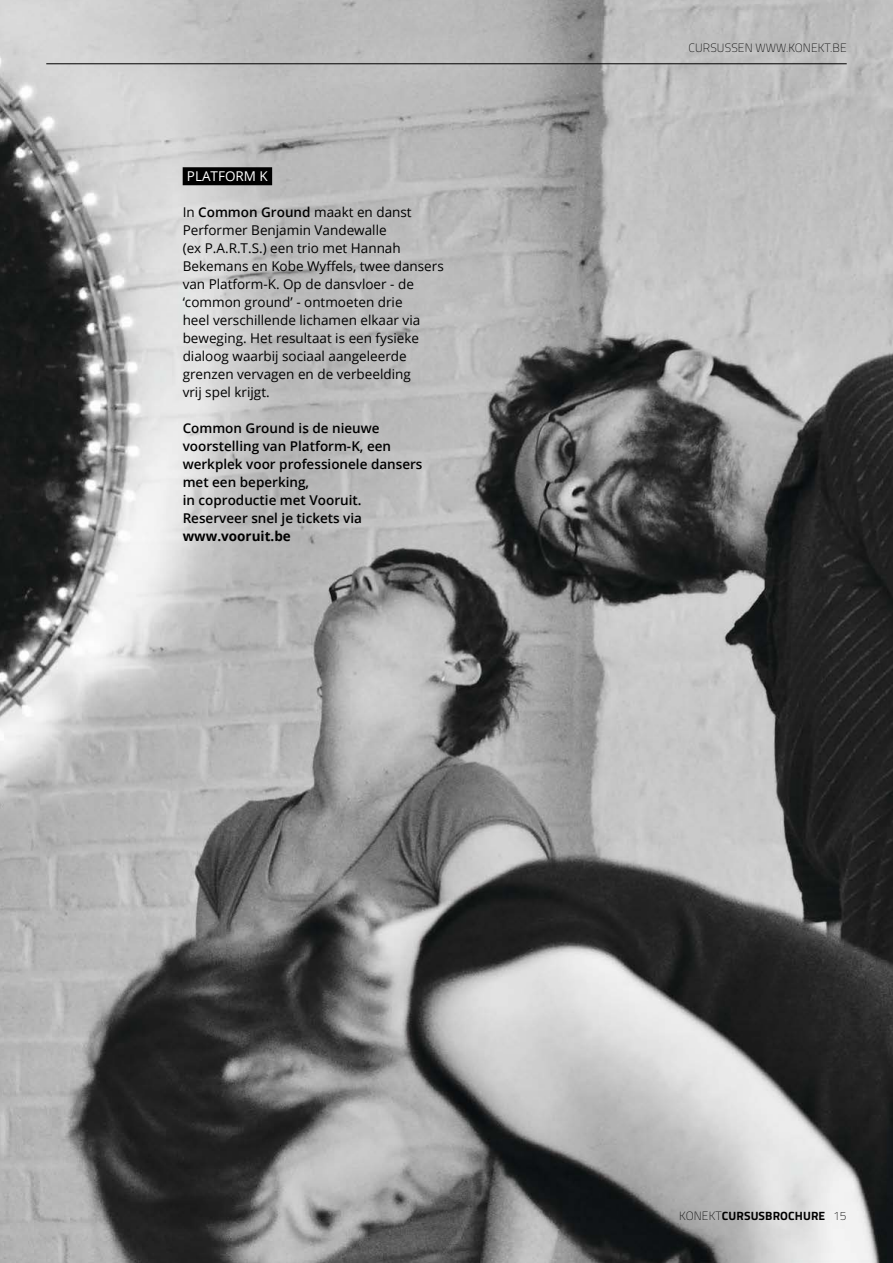
<style>
.page{position:relative;width:893px;height:1263px;background:#fff}
.page>*{position:absolute;margin:0;border:0;box-sizing:border-box;transform-origin:0 0}
.t1{font:13.5px/18px "Open Sans";color:#000}
.t2{font:600 13.5px/18px "Open Sans";color:#000}
.t3{font:700 13.5px "Open Sans";color:#000}
.t4{font:13.5px "Open Sans";color:#fff}
.t5{font:100 12px "Titillium";letter-spacing:.01em;color:#000}
.t6{font:700 12px "Titillium";letter-spacing:.01em;color:#000}
.s1{font-weight:600}
.s2{font-weight:100}
</style>
<div class="page">
<img style="left:0;top:0;width:893px;height:1263px">
<div style="left:183px;top:167px;width:89px;height:18px;background:#000"></div>
<hr style="left:46px;top:63px;width:801px;height:1px;background:#000">
<p class="t4" style="left:187px;top:167px;width:82px">PLATFORM K</p>
<p class="t1" style="left:183px;top:203px;width:263px">In <span class="s1">Common Ground</span> maakt en danst Performer Benjamin Vandewalle<br>(ex P.A.R.T.S.) een trio met Hannah Bekemans en Kobe Wyffels, twee dansers van Platform-K. Op de dansvloer - de ‘common ground’ - ontmoeten drie<br>heel verschillende lichamen elkaar via beweging. Het resultaat is een fysieke dialoog waarbij sociaal aangeleerde grenzen vervagen en de verbeelding<br>vrij spel krijgt.</p>
<p class="t2" style="left:183px;top:419px;width:241px">Common Ground is de nieuwe voorstelling van Platform-K, een werkplek voor professionele dansers met een beperking,<br>in coproductie met Vooruit.<br>Reserveer snel je tickets via</p>
<p class="t3" style="left:183px;top:527px;width:110px">www.vooruit.be</p>
<p class="t5" style="left:688px;top:39px;width:160px">CURSUSSEN WWW.KONEKT.BE</p>
<p class="t6" style="left:679px;top:1207px;width:169px"><span class="s2">KONEKT</span>CURSUSBROCHURE <span class="s2">15</span></p>
</div>
